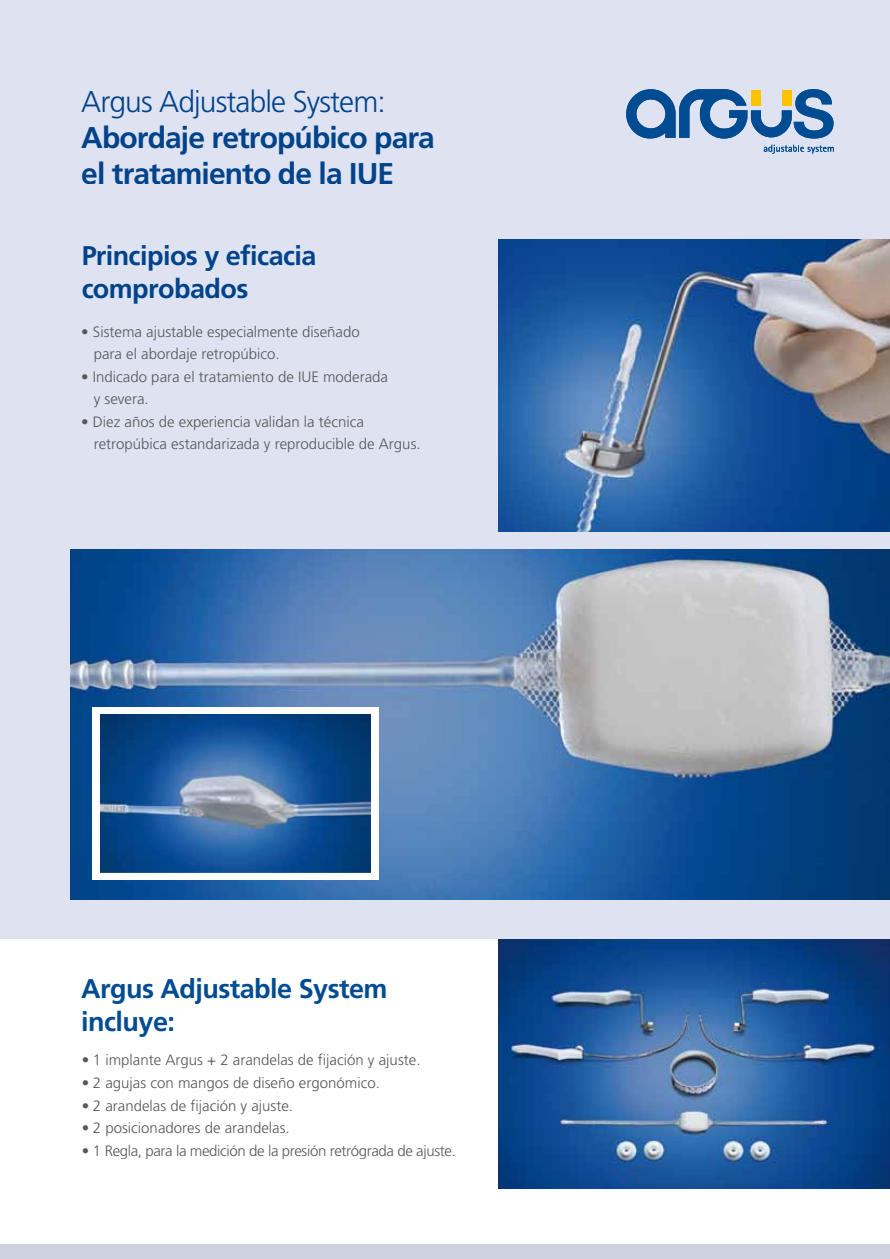
<style>
.page{position:relative;width:890px;height:1259px;background:#fff}
.page>*{position:absolute;margin:0;border:0;box-sizing:border-box;transform-origin:0 0}
.t1{font:700 30px/36px "Frutiger";letter-spacing:-.03em;color:#004c93}
.t2{font:300 30px "Frutiger";letter-spacing:-.03em;color:#004c93}
.t3{font:700 27px/32.4px "Frutiger";letter-spacing:-.02em;color:#004c93}
.t4{font:300 15px/22.5px "Frutiger";color:#58585a}
.t5{font:300 15px "Frutiger";letter-spacing:-.025em;color:#58585a}
</style>
<div class="page">
<img style="left:499px;top:938px;width:391px;height:250px">
<div style="left:0;top:0;width:890px;height:938px;background:#dee2f1"></div>
<img style="left:499px;top:239px;width:391px;height:292px">
<img style="left:70px;top:549px;width:820px;height:350px">
<div style="left:92px;top:707px;width:286px;height:172px;background:#fff"></div>
<img style="left:100px;top:714px;width:270px;height:158px">
<div style="left:0;top:1243px;width:890px;height:15px;background:#ced2e0"></div>
<svg style="left:626px;top:89px;width:207px;height:50px"></svg>
<svg style="left:763px;top:145px;width:70px;height:9px"></svg>
<h1 class="t2" style="left:81px;top:84px;width:306px">Argus Adjustable System:</h1>
<h1 class="t1" style="left:81px;top:119px;width:355px">Abordaje retropúbico para el tratamiento de la IUE</h1>
<h2 class="t3" style="left:81px;top:240px;width:237px">Principios y eficacia comprobados</h2>
<p class="t4" style="left:94px;top:321px;width:267px;text-indent:-13px">• Sistema ajustable especialmente diseñado para el abordaje retropúbico.</p>
<p class="t4" style="left:94px;top:366px;width:296px;text-indent:-13px">• Indicado para el tratamiento de IUE moderada y severa.</p>
<p class="t4" style="left:94px;top:411px;width:328px;text-indent:-13px">• Diez años de experiencia validan la técnica retropúbica estandarizada y reproducible de Argus.</p>
<h2 class="t3" style="left:81px;top:973px;width:308px">Argus Adjustable System incluye:</h2>
<p class="t4" style="left:81px;top:1049px;width:341px">• 1 implante Argus + 2 arandelas de fijación y ajuste.</p>
<p class="t4" style="left:81px;top:1071px;width:300px">• 2 agujas con mangos de diseño ergonómico.</p>
<p class="t4" style="left:81px;top:1094px;width:213px">• 2 arandelas de fijación y ajuste.</p>
<p class="t4" style="left:81px;top:1116px;width:210px">• 2 posicionadores de arandelas.</p>
<p class="t5" style="left:81px;top:1141px;width:376px">• 1 Regla, para la medición de la presión retrógrada de ajuste.</p>
</div>
